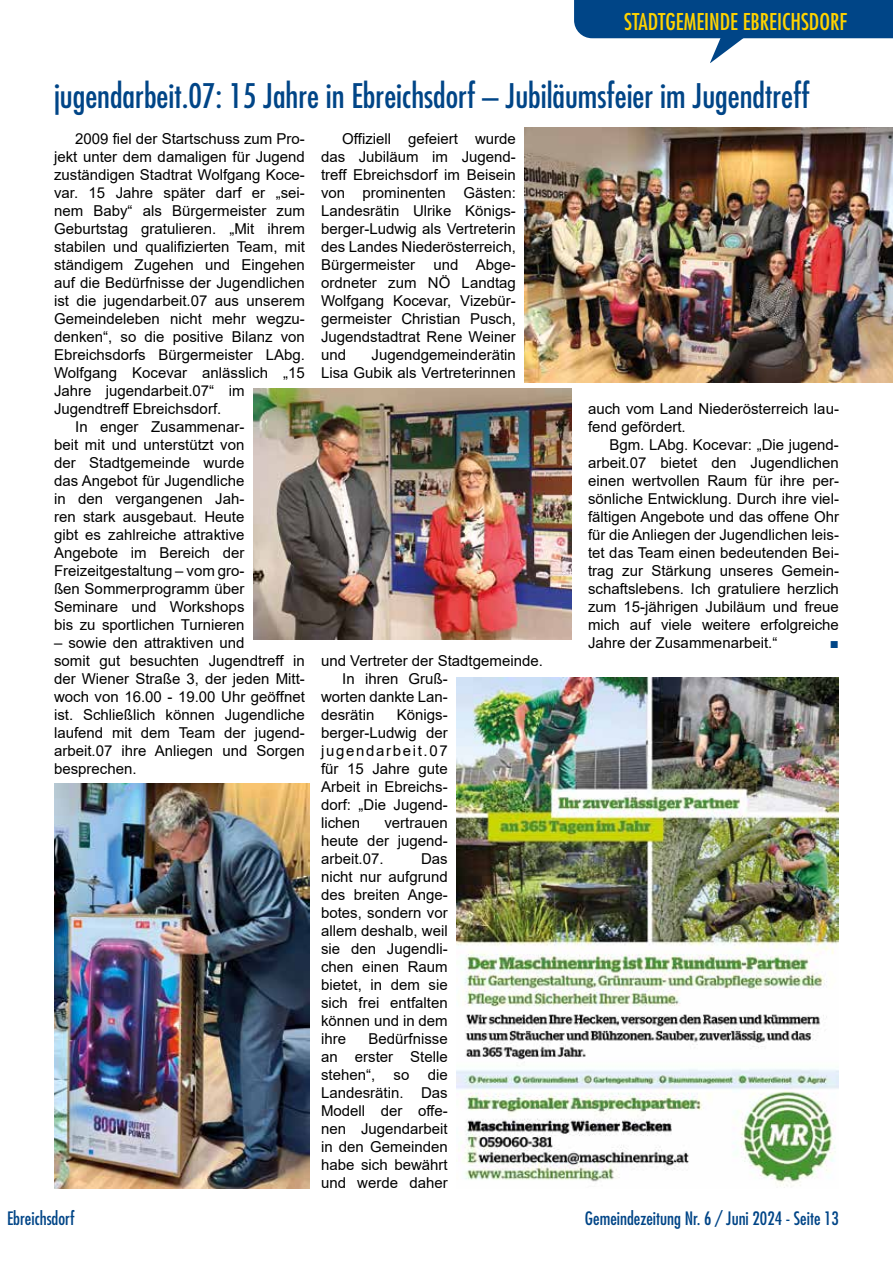
<style>
.page{position:relative;width:893px;height:1263px;background:#fff}
.page>*{position:absolute;margin:0;border:0;box-sizing:border-box;transform-origin:0 0}
.t1{font:condensed 33px "Futura Std";color:#004587}
.t2{font:condensed 22.5px "Futura Std";color:#ffd300}
.t3{font:condensed 18px "Futura Std";color:#004587}
.t4{font:15px/18px "Arial";color:#000;text-align:justify}
.t5{font:15px "Arial";color:#004587}
</style>
<div class="page">
<svg style="left:574px;top:0;width:319px;height:63px"></svg>
<img style="left:456px;top:678px;width:383px;height:510px">
<img style="left:524px;top:128px;width:369px;height:255px">
<img style="left:54px;top:783px;width:255px;height:405px">
<img style="left:253px;top:388px;width:319px;height:251px">
<h2 class="t2" style="left:624px;top:8px;width:225px">STADTGEMEINDE EBREICHSDORF</h2>
<h1 class="t1" style="left:54px;top:76px;width:757px">jugendarbeit.07: 15 Jahre in Ebreichsdorf – Jubiläumsfeier im Jugendtreff</h1>
<p class="t4" style="left:75px;top:130px;width:231px">2009 fiel der Startschuss zum Pro-</p>
<p class="t4" style="left:54px;top:148px;width:252px">jekt unter dem damaligen für Jugend</p>
<p class="t4" style="left:54px;top:166px;width:252px">zuständigen Stadtrat Wolfgang Koce-</p>
<p class="t4" style="left:54px;top:184px;width:252px">var. 15 Jahre später darf er „sei-</p>
<p class="t4" style="left:54px;top:202px;width:252px">nem Baby“ als Bürgermeister zum</p>
<p class="t4" style="left:54px;top:220px;width:252px">Geburtstag gratulieren. „Mit ihrem</p>
<p class="t4" style="left:54px;top:238px;width:252px">stabilen und qualifizierten Team, mit</p>
<p class="t4" style="left:54px;top:256px;width:252px">ständigem Zugehen und Eingehen</p>
<p class="t4" style="left:54px;top:274px;width:252px">auf die Bedürfnisse der Jugendlichen</p>
<p class="t4" style="left:54px;top:292px;width:252px">ist die jugendarbeit.07 aus unserem</p>
<p class="t4" style="left:54px;top:310px;width:252px">Gemeindeleben nicht mehr wegzu-</p>
<p class="t4" style="left:54px;top:328px;width:252px">denken“, so die positive Bilanz von</p>
<p class="t4" style="left:54px;top:346px;width:252px">Ebreichsdorfs Bürgermeister LAbg.</p>
<p class="t4" style="left:54px;top:364px;width:252px">Wolfgang Kocevar anlässlich „15</p>
<p class="t4" style="left:54px;top:382px;width:192px">Jahre jugendarbeit.07“ im</p>
<p class="t4" style="left:54px;top:400px;width:169px">Jugendtreff Ebreichsdorf.</p>
<p class="t4" style="left:75px;top:418px;width:171px">In enger Zusammenar-</p>
<p class="t4" style="left:54px;top:436px;width:192px">beit mit und unterstützt von</p>
<p class="t4" style="left:54px;top:454px;width:192px">der Stadtgemeinde wurde</p>
<p class="t4" style="left:54px;top:472px;width:192px">das Angebot für Jugendliche</p>
<p class="t4" style="left:54px;top:490px;width:192px">in den vergangenen Jah-</p>
<p class="t4" style="left:54px;top:508px;width:192px">ren stark ausgebaut. Heute</p>
<p class="t4" style="left:54px;top:526px;width:192px">gibt es zahlreiche attraktive</p>
<p class="t4" style="left:54px;top:544px;width:192px">Angebote im Bereich der</p>
<p class="t4" style="left:54px;top:562px;width:192px">Freizeitgestaltung – vom gro-</p>
<p class="t4" style="left:54px;top:580px;width:192px">ßen Sommerprogramm über</p>
<p class="t4" style="left:54px;top:598px;width:192px">Seminare und Workshops</p>
<p class="t4" style="left:54px;top:616px;width:192px">bis zu sportlichen Turnieren</p>
<p class="t4" style="left:54px;top:634px;width:252px;text-align:left">– sowie den attraktiven und<br>somit gut besuchten Jugendtreff in der Wiener Straße 3, der jeden Mitt&shy;woch von 16.00 - 19.00 Uhr geöffnet ist. Schließlich können Jugendliche laufend mit dem Team der jugend&shy;arbeit.07 ihre Anliegen und Sorgen besprechen.</p>
<p class="t4" style="left:321px;top:130px;width:196px;text-indent:21px">Offiziell gefeiert wurde das Jubiläum im Jugend&shy;treff Ebreichsdorf im Beisein von prominenten Gästen:<br>Landesrätin Ulrike Königs&shy;berger-Ludwig als Vertreterin des Landes Niederösterreich, Bürgermeister und Abge&shy;ordneter zum NÖ Landtag Wolfgang Kocevar, Vizebür&shy;germeister Christian Pusch, Jugendstadtrat Rene Weiner und</p>
<p class="t4" style="left:321px;top:346px;width:196px;text-align:right">Jugendgemeinderätin<br>Lisa Gubik als Vertreterinnen</p>
<p class="t4" style="left:321px;top:652px;width:223px">und Vertreter der Stadtgemeinde.</p>
<p class="t4" style="left:342px;top:670px;width:107px">In ihren Gruß-</p>
<p class="t4" style="left:321px;top:688px;width:128px">worten dankte Lan-</p>
<p class="t4" style="left:321px;top:706px;width:55px">desrätin</p>
<p class="t4" style="left:321px;top:706px;width:128px;text-indent:76px">Königs&shy;berger-Ludwig der jugendarbeit.07 für 15 Jahre gute Arbeit in Ebreichs&shy;dorf: „Die Jugend&shy;lichen</p>
<p class="t4" style="left:321px;top:814px;width:128px;text-indent:63px">vertrauen heute der jugend&shy;arbeit.07.</p>
<p class="t4" style="left:321px;top:850px;width:128px;text-indent:100px">Das nicht nur aufgrund des breiten Ange&shy;botes, sondern vor allem deshalb, weil sie den Jugendli&shy;chen einen Raum bietet, in dem sie sich frei entfalten können und in dem ihre</p>
<p class="t4" style="left:321px;top:1030px;width:128px;text-indent:47px">Bedürfnisse an erster Stelle stehen“, so die Landesrätin. Das Modell der offe&shy;nen Jugendarbeit in den Gemeinden habe sich bewährt und werde daher</p>
<p class="t4" style="left:588px;top:400px;width:252px">auch vom Land Niederösterreich lau&shy;fend gefördert.</p>
<p class="t4" style="left:588px;top:436px;width:252px;text-indent:21px">Bgm. LAbg. Kocevar: „Die jugend&shy;arbeit.07 bietet den Jugendlichen einen wertvollen Raum für ihre per&shy;sönliche Entwicklung. Durch ihre viel&shy;fältigen Angebote und das offene Ohr für die Anliegen der Jugendlichen leis&shy;tet das Team einen bedeutenden Bei&shy;trag zur Stärkung unseres Gemein&shy;schaftslebens. Ich gratuliere herzlich zum 15-jährigen Jubiläum und freue mich auf viele weitere erfolgreiche Jahre der Zusammenarbeit.“</p>
<p class="t5" style="left:830px;top:633px;width:11px">■</p>
<p class="t3" style="left:7px;top:1207px;width:69px">Ebreichsdorf</p>
<p class="t3" style="left:585px;top:1207px;width:256px">Gemeindezeitung Nr. 6 / Juni 2024 - Seite 13</p>
</div>
